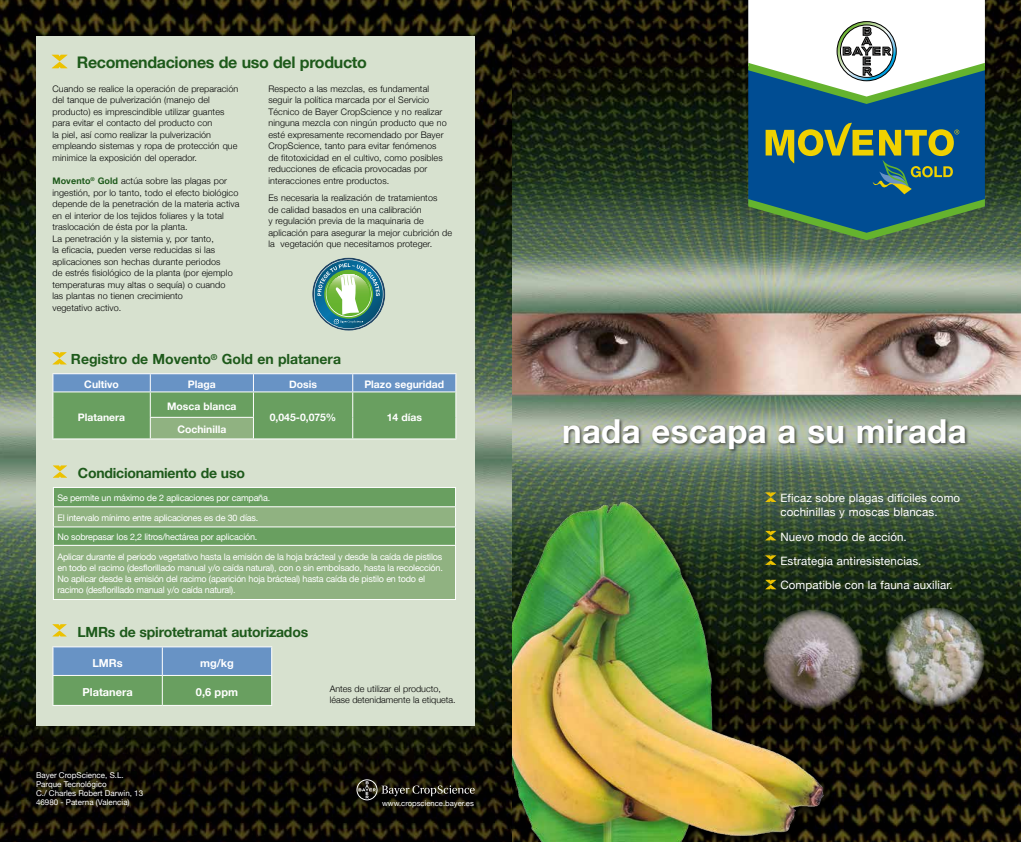
<style>
.page{position:relative;width:1021px;height:842px;background:#fff}
.page>*{position:absolute;margin:0;border:0;box-sizing:border-box;transform-origin:0 0}
.t1{font:700 33px "Helvetica Neue";letter-spacing:.01em;color:#fff}
.t2{font:700 16px "Helvetica Neue";letter-spacing:-.02em;color:#1e5a1b}
.t3{font:700 14px "Helvetica Neue";letter-spacing:-.015em;color:#1e5a1b}
.t4{font:11.5px/24.4px "Helvetica Neue";letter-spacing:.01em;color:#fff}
.t5{font:700 11px "Helvetica Neue";color:#fff}
.t6{font:700 10.4px "Helvetica Neue";color:#fff}
.t7{font:300 9px/11.5px "Helvetica Neue";letter-spacing:.01em;color:#000}
.t8{font:9px/19.6px "Helvetica Neue";letter-spacing:-.025em;color:#fff}
.t9{font:8px/9px "Helvetica Neue";color:#fff}
.t10{font:7.7px "Helvetica Neue";color:#fff}
.s1{font-weight:700;color:#1e5a1b}
</style>
<div class="page">
<img style="left:0;top:0;width:1020px;height:842px">
<img style="left:498px;top:487px;width:335px;height:355px">
<div style="left:562px;top:418px;width:407px;height:36px;background:#000;opacity:.64"></div>
<svg style="left:765px;top:492px;width:11px;height:10px"></svg>
<svg style="left:765px;top:531px;width:11px;height:9px"></svg>
<svg style="left:765px;top:555px;width:11px;height:10px"></svg>
<svg style="left:765px;top:580px;width:11px;height:9px"></svg>
<img style="left:885px;top:608px;width:99px;height:99px;border-radius:50px">
<img style="left:763px;top:610px;width:100px;height:99px;border-radius:50px">
<div style="left:748px;top:104px;width:236px;height:19px;background:#004d93"></div>
<svg style="left:748px;top:123px;width:236px;height:117px;background:#2d6671"></svg>
<svg style="left:748px;top:0;width:236px;height:104px"></svg>
<svg style="left:356px;top:779px;width:118px;height:21px;background:#2e2b24"></svg>
<div style="left:36px;top:36px;width:438px;height:690px;background:#d7e1cf"></div>
<svg style="left:52px;top:55px;width:15px;height:13px"></svg>
<hr style="left:52px;top:373px;width:98px;height:1px;background:#fff">
<hr style="left:150px;top:373px;width:103px;height:1px;background:#fff">
<hr style="left:253px;top:373px;width:100px;height:1px;background:#fff">
<hr style="left:353px;top:373px;width:103px;height:1px;background:#fff">
<svg style="left:52px;top:374px;width:404px;height:64px;background:#71a082"></svg>
<hr style="left:52px;top:438px;width:98px;height:1px;background:#fff">
<hr style="left:150px;top:438px;width:103px;height:1px;background:#fff">
<hr style="left:253px;top:438px;width:100px;height:1px;background:#fff">
<hr style="left:353px;top:438px;width:103px;height:1px;background:#fff">
<svg style="left:312px;top:258px;width:73px;height:73px"></svg>
<svg style="left:314px;top:259px;width:69px;height:70px"></svg>
<svg style="left:52px;top:352px;width:15px;height:12px"></svg>
<hr style="left:52px;top:646px;width:110px;height:1px;background:#fff">
<hr style="left:162px;top:646px;width:110px;height:1px;background:#fff">
<svg style="left:52px;top:647px;width:220px;height:58px;background:#6e9d95"></svg>
<hr style="left:52px;top:705px;width:110px;height:1px;background:#fff">
<hr style="left:162px;top:705px;width:110px;height:1px;background:#fff">
<svg style="left:53px;top:465px;width:14px;height:13px"></svg>
<div style="left:54px;top:546px;width:401px;height:53px;background:#90b281"></div>
<hr style="left:53px;top:546px;width:1px;height:53px;background:#fff">
<hr style="left:455px;top:546px;width:1px;height:53px;background:#fff">
<hr style="left:53px;top:599px;width:403px;height:1px;background:#fff">
<hr style="left:53px;top:545px;width:403px;height:1px;background:#fff">
<svg style="left:53px;top:487px;width:403px;height:58px;background:#7eaa74"></svg>
<svg style="left:52px;top:624px;width:15px;height:12px"></svg>
<h2 class="t2" style="left:77px;top:50px;width:292px">Recomendaciones de uso del producto</h2>
<p class="t7" style="left:52px;top:82px;width:187px">Cuando se realice la operación de preparación del tanque de pulverización (manejo del producto) es imprescindible utilizar guantes para evitar el contacto del producto con<br>la piel, así como realizar la pulverización empleando sistemas y ropa de protección que minimice la exposición del operador.</p>
<p class="t7" style="left:52px;top:175px;width:188px"><span class="s1">Movento</span><sup>®</sup> <span class="s1">Gold</span> actúa sobre las plagas por ingestión, por lo tanto, todo el efecto biológico depende de la penetración de la materia activa en el interior de los tejidos foliares y la total traslocación de ésta por la planta.<br>La penetración y la sistemia y, por tanto,<br>la eficacia, pueden verse reducidas si las aplicaciones son hechas durante periodos<br>de estrés fisiológico de la planta (por ejemplo temperaturas muy altas o sequía) o cuando<br>las plantas no tienen crecimiento<br>vegetativo activo.</p>
<p class="t7" style="left:268px;top:82px;width:180px">Respecto a las mezclas, es fundamental seguir la política marcada por el Servicio Técnico de Bayer CropScience y no realizar ninguna mezcla con ningún producto que no esté expresamente recomendado por Bayer CropScience, tanto para evitar fenómenos de fitotoxicidad en el cultivo, como posibles reducciones de eficacia provocadas por interacciones entre productos.</p>
<p class="t7" style="left:268px;top:192px;width:185px">Es necesaria la realización de tratamientos<br>de calidad basados en una calibración<br>y regulación previa de la maquinaria de aplicación para asegurar la mejor cubrición de la vegetación que necesitamos proteger.</p>
<h3 class="t3" style="left:71px;top:348px;width:272px">Registro de Movento<sup>®</sup> Gold en platanera</h3>
<p class="t6" style="left:84px;top:376px;width:36px">Cultivo</p>
<p class="t6" style="left:188px;top:376px;width:29px">Plaga</p>
<p class="t6" style="left:289px;top:376px;width:29px">Dosis</p>
<p class="t6" style="left:364px;top:376px;width:81px">Plazo seguridad</p>
<p class="t6" style="left:78px;top:409px;width:49px">Platanera</p>
<p class="t6" style="left:167px;top:398px;width:71px">Mosca blanca</p>
<p class="t6" style="left:270px;top:409px;width:68px">0,045-0,075%</p>
<p class="t6" style="left:386px;top:409px;width:37px">14 días</p>
<p class="t6" style="left:177px;top:421px;width:50px">Cochinilla</p>
<h3 class="t3" style="left:78px;top:462px;width:168px">Condicionamiento de uso</h3>
<p class="t8" style="left:57px;top:489px;width:386px">Se permite un máximo de 2 aplicaciones por campaña.<br>El intervalo mínimo entre aplicaciones es de 30 días.<br>No sobrepasar los 2,2 litros/hectárea por aplicación.<br>Aplicar durante el periodo vegetativo hasta la emisión de la hoja brácteal y desde la caída de pistilos</p>
<p class="t8" style="left:57px;top:563px;width:387px;line-height:11px">en todo el racimo (desflorillado manual y/o caída natural), con o sin embolsado, hasta la recolección.<br>No aplicar desde la emisión del racimo (aparición hoja brácteal) hasta caída de pistilo en todo el racimo (desflorillado manual y/o caída natural).</p>
<h3 class="t3" style="left:77px;top:620px;width:232px">LMRs de spirotetramat autorizados</h3>
<p class="t5" style="left:92px;top:654px;width:32px">LMRs</p>
<p class="t5" style="left:200px;top:654px;width:35px">mg/kg</p>
<p class="t5" style="left:83px;top:683px;width:52px">Platanera</p>
<p class="t5" style="left:196px;top:683px;width:44px">0,6 ppm</p>
<p class="t9" style="left:36px;top:771px;width:109px">Bayer CropScience, S.L.<br>Parque Tecnológico<br>C./ Charles Robert Darwin, 13<br>46980 - Paterna (Valencia)</p>
<p class="t7" style="left:330px;top:682px;width:127px">Antes de utilizar el producto, léase detenidamente la etiqueta.</p>
<p class="t10" style="left:382px;top:798px;width:93px">www.cropscience.bayer.es</p>
<h1 class="t1" style="left:562px;top:406px;width:406px">nada escapa a su mirada</h1>
<p class="t4" style="left:780px;top:492px;width:181px;line-height:14px">Eficaz sobre plagas difíciles como cochinillas y moscas blancas.</p>
<p class="t4" style="left:780px;top:525px;width:174px">Nuevo modo de acción.<br>Estrategia antiresistencias.<br>Compatible con la fauna auxiliar.</p>
</div>
